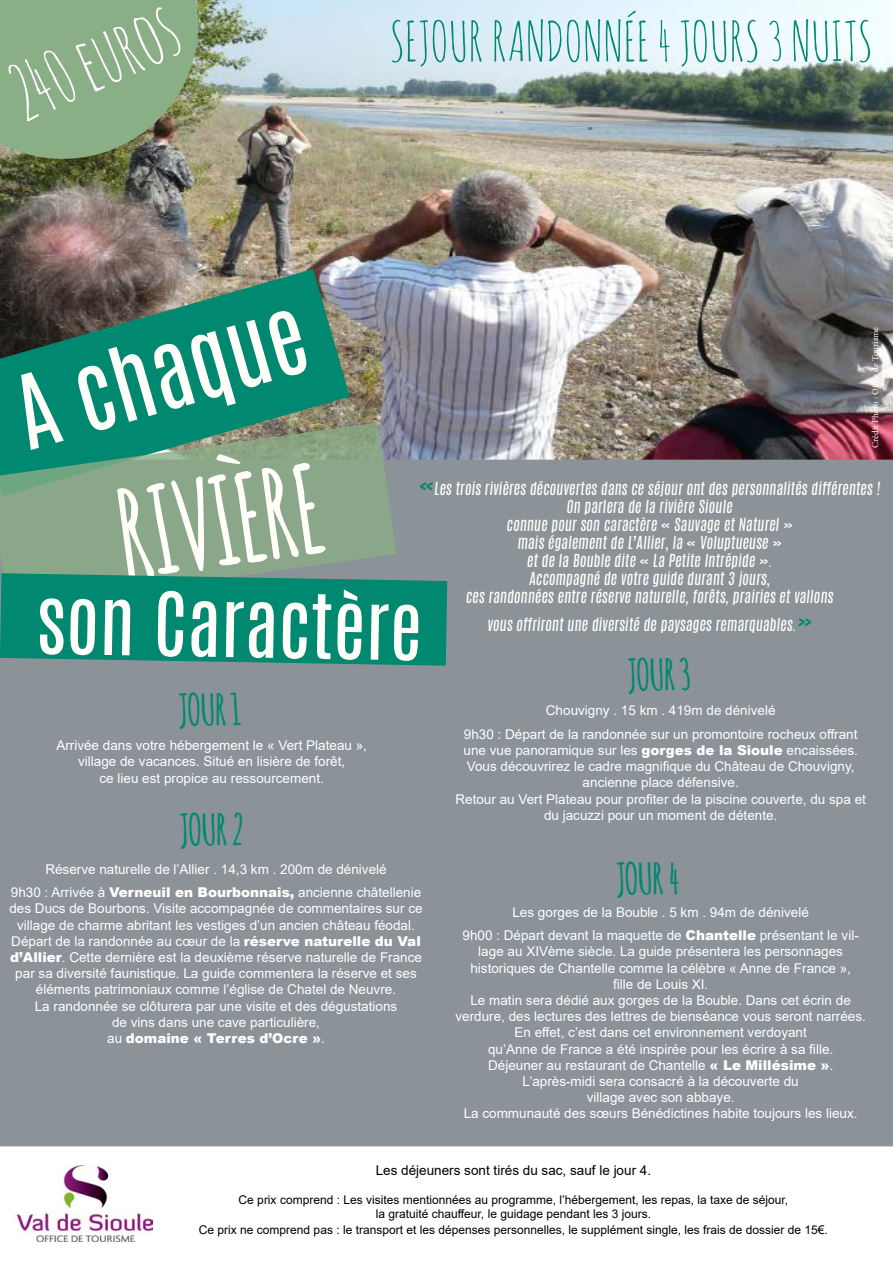
<style>
.page{position:relative;width:893px;height:1263px;background:#fff}
.page>*{position:absolute;margin:0;border:0;box-sizing:border-box;transform-origin:0 0}
.t1{font:700 120px "Amatic";color:#fffef9}
.t2{font:87px "Antonio";color:#fffef9}
.t3{font:75px "Antonio";color:#fffef9}
.t4{font:75px "Amatic SC";color:#fffbfd}
.t5{font:54px "Amatic SC";color:#008870}
.t6{font:700 42px "Amatic";color:#008870}
.t7{font:15px/18px "Antonio";color:#fffffb;text-align:center}
.t8{font:13.5px/16.2px "Arial";color:#fff;text-align:center}
.t9{font:13.5px "Arial";color:#000}
.t10{font:12px/14.4px "Arial";color:#000;text-align:center}
.t11{font:9px "Minion Pro";letter-spacing:-.005em;color:#fffffb}
.s1{font-size:24px;color:#008870}
.s2{font-weight:900}
</style>
<div class="page">
<img style="left:0;top:0;width:893px;height:460px">
<div style="left:0;top:460px;width:893px;height:686px;background:#8b9298"></div>
<svg style="left:0;top:269px;width:350px;height:153px;background:#227a67"></svg>
<svg style="left:0;top:422px;width:396px;height:151px;background:#76a184"></svg>
<svg style="left:0;top:573px;width:447px;height:93px;background:#0c8973"></svg>
<img style="left:14px;top:1165px;width:138px;height:76px">
<svg style="left:0;top:0;width:198px;height:159px;background:#88a780"></svg>
<h3 class="t4" style="left:-6px;top:53px;width:179px;rotate:-24deg">240 euros</h3>
<h3 class="t5" style="left:390px;top:6px;width:484px">SEJOUR RANDONNÉE 4 JOURS 3 NUITS</h3>
<h2 class="t2" style="left:0;top:354px;width:299px;rotate:-16deg">A chaque</h2>
<h1 class="t1" style="left:107px;top:451px;width:206px;rotate:-8deg">RIVIÈRE</h1>
<h3 class="t3" style="left:38px;top:566px;width:387px;rotate:1deg">son Caractère</h3>
<p class="t11" style="left:869px;top:448px;width:123px;rotate:-90deg">Crédit Photo : Office de Tourisme</p>
<p class="t7" style="left:418px;top:479px;width:465px"><span class="s1">«</span>Les trois rivières découvertes dans ce séjour ont des personnalités différentes !<br>On parlera de la rivière Sioule<br>connue pour son caractère « Sauvage et Naturel »<br>mais également de L’Allier, la « Voluptueuse »<br>et de la Bouble dite « La Petite Intrépide ».<br>Accompagné de votre guide durant 3 jours,<br>ces randonnées entre réserve naturelle, forêts, prairies et vallons</p>
<p class="t7" style="left:487px;top:616px;width:330px">vous offriront une diversité de paysages remarquables.<span class="s1">»</span></p>
<h3 class="t6" style="left:628px;top:645px;width:64px">JOUR 3</h3>
<h3 class="t6" style="left:179px;top:679px;width:63px">JOUR 1</h3>
<p class="t8" style="left:56px;top:737px;width:312px">Arrivée dans votre hébergement le « Vert Plateau », village de vacances. Situé en lisière de forêt,<br>ce lieu est propice au ressourcement.</p>
<h3 class="t6" style="left:180px;top:799px;width:65px">JOUR 2</h3>
<p class="t8" style="left:11px;top:857px;width:412px;line-height:23.4px">Réserve naturelle de l’Allier . 14,3 km . 200m de dénivelé<br>9h30 : Arrivée à <span class="s2">Verneuil en Bourbonnais,</span> ancienne châtellenie</p>
<p class="t8" style="left:9px;top:900px;width:415px">des Ducs de Bourbons. Visite accompagnée de commentaires sur ce village de charme abritant les vestiges d’un ancien château féodal.<br>Départ de la randonnée au cœur de la <span class="s2">réserve naturelle du Val d’Allier</span>. Cette dernière est la deuxième réserve naturelle de France par sa diversité faunistique. La guide commentera la réserve et ses éléments patrimoniaux comme l’église de Chatel de Neuvre.<br>La randonnée se clôturera par une visite et des dégustations<br>de vins dans une cave particulière,<br>au <span class="s2">domaine « Terres d’Ocre »</span>.</p>
<p class="t8" style="left:464px;top:699px;width:395px;line-height:23.4px">Chouvigny . 15 km . 419m de dénivelé<br>9h30 : Départ de la randonnée sur un promontoire rocheux offrant</p>
<p class="t8" style="left:455px;top:742px;width:412px">une vue panoramique sur les <span class="s2">gorges de la Sioule</span> encaissées.<br>Vous découvrirez le cadre magnifique du Château de Chouvigny, ancienne place défensive.<br>Retour au Vert Plateau pour profiter de la piscine couverte, du spa et du jacuzzi pour un moment de détente.</p>
<h3 class="t6" style="left:616px;top:848px;width:65px">JOUR 4</h3>
<p class="t8" style="left:463px;top:900px;width:398px;line-height:23.4px">Les gorges de la Bouble . 5 km . 94m de dénivelé<br>9h00 : Départ devant la maquette de <span class="s2">Chantelle</span> présentant le vil-</p>
<p class="t8" style="left:455px;top:943px;width:412px">lage au XIVème siècle. La guide présentera les personnages historiques de Chantelle comme la célèbre « Anne de France »,<br>fille de Louis XI.<br>Le matin sera dédié aux gorges de la Bouble. Dans cet écrin de verdure, des lectures des lettres de bienséance vous seront narrées.<br>En effet, c’est dans cet environnement verdoyant<br>qu’Anne de France a été inspirée pour les écrire à sa fille.<br>Déjeuner au restaurant de Chantelle <span class="s2">« Le Millésime »</span>.<br>L’après-midi sera consacré à la découverte du<br>village avec son abbaye.<br>La communauté des sœurs Bénédictines habite toujours les lieux.</p>
<p class="t9" style="left:376px;top:1161px;width:277px">Les déjeuners sont tirés du sac, sauf le jour 4.</p>
<p class="t10" style="left:239px;top:1192px;width:551px">Ce prix comprend : Les visites mentionnées au programme, l’hébergement, les repas, la taxe de séjour, la gratuité chauffeur, le guidage pendant les 3 jours.</p>
<p class="t10" style="left:199px;top:1223px;width:630px">Ce prix ne comprend pas : le transport et les dépenses personnelles, le supplément single, les frais de dossier de 15€.</p>
</div>
